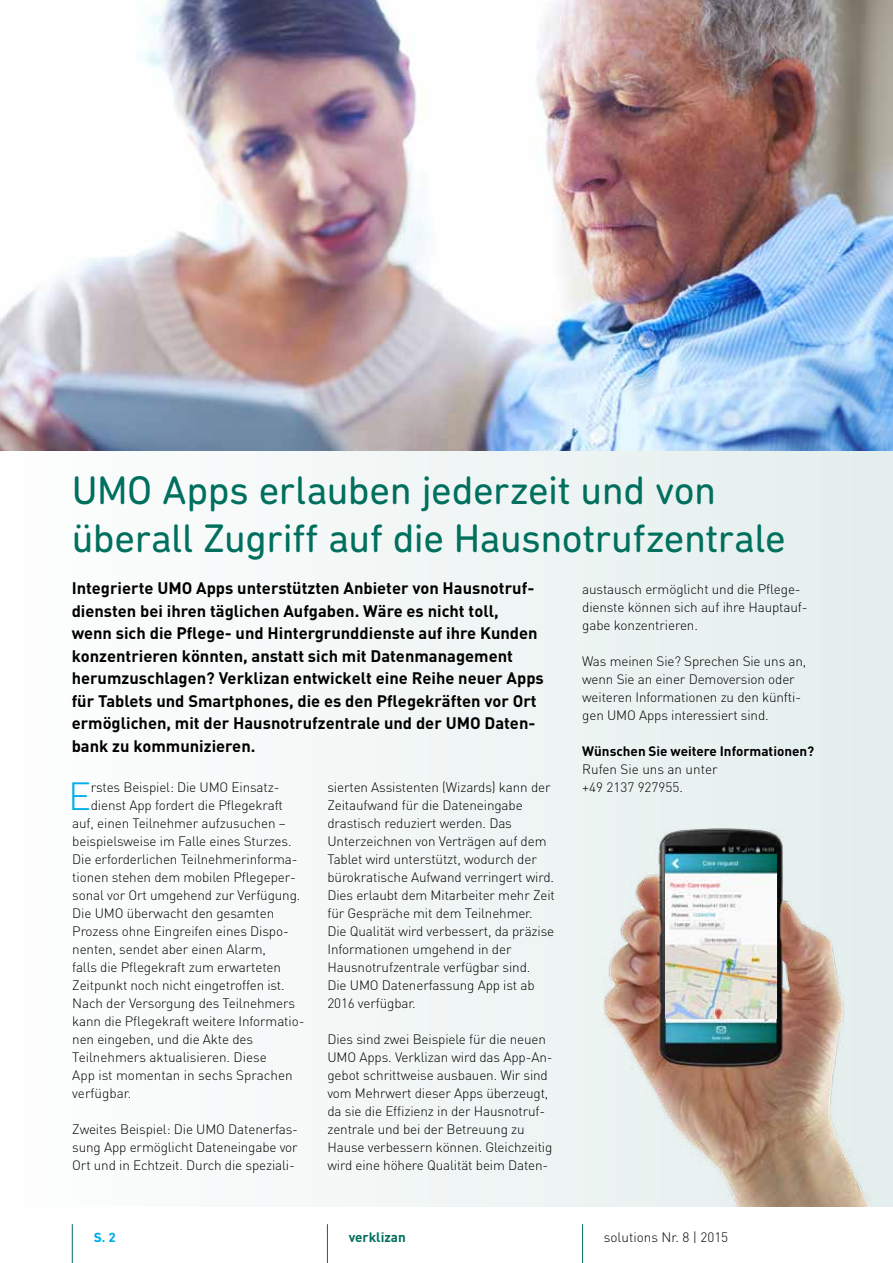
<style>
.page{position:relative;width:893px;height:1263px;background:#fff}
.page>*{position:absolute;margin:0;border:0;box-sizing:border-box;transform-origin:0 0}
.t1{font:40.5px/48px "DIN Next Rounded LT Pro";letter-spacing:-.015em;color:#006f5d}
.t2{font:300 38.85px "DIN";color:#00ade9}
.t3{font:700 16.5px/22.5px "DIN";color:#000}
.t4{font:300 13.5px/18px "DIN";letter-spacing:-.01em;color:#000}
.t5{font:700 13.5px "DIN";color:#000}
.t6{font:700 13.5px "DIN";color:#006f5d}
.t7{font:700 13.5px "DIN Next Rounded LT Pro";color:#00ade9}
</style>
<div class="page">
<div style="left:0;top:0;width:893px;height:1206px;background:linear-gradient(to right,#fdfefe,#e3eeec)"></div>
<img style="left:0;top:0;width:893px;height:450px">
<img style="left:604px;top:829px;width:289px;height:377px">
<img style="left:666px;top:854px;width:110px;height:164px">
<hr style="left:327px;top:1224px;width:1px;height:39px;background:#006f5d">
<hr style="left:72px;top:1224px;width:1px;height:39px;background:#006f5d">
<hr style="left:582px;top:1224px;width:1px;height:39px;background:#006f5d">
<h1 class="t1" style="left:72px;top:466px;width:716px">UMO Apps erlauben jederzeit und von überall Zugriff auf die Hausnotrufzentrale</h1>
<p class="t3" style="left:72px;top:576px;width:474px">Integrierte UMO Apps unterstützten Anbieter von Hausnotruf&shy;diensten bei ihren täglichen Aufgaben. Wäre es nicht toll,<br>wenn sich die Pflege- und Hintergrunddienste auf ihre Kunden konzentrieren könnten, anstatt sich mit Datenmanagement herumzuschlagen? Verklizan entwickelt eine Reihe neuer Apps für Tablets und Smartphones, die es den Pflegekräften vor Ort ermöglichen, mit der Hausnotrufzentrale und der UMO Daten&shy;bank zu kommunizieren.</p>
<h2 class="t2" style="left:68px;top:770px;width:25px">E</h2>
<p class="t4" style="left:91px;top:778px;width:190px">rstes Beispiel: Die UMO Einsatz-</p>
<p class="t4" style="left:327px;top:778px;width:229px">sierten Assistenten (Wizards) kann der Zeitaufwand für die Dateneingabe drastisch reduziert werden. Das Unterzeichnen von Verträgen auf dem Tablet wird unterstützt, wodurch der bürokratische Aufwand verringert wird.<br>Dies erlaubt dem Mitarbeiter mehr Zeit für Gespräche mit dem Teilnehmer.<br>Die Qualität wird verbessert, da präzise Informationen umgehend in der Hausnotrufzentrale verfügbar sind.<br>Die UMO Datenerfassung App ist ab 2016 verfügbar.</p>
<p class="t4" style="left:327px;top:1030px;width:227px">Dies sind zwei Beispiele für die neuen UMO Apps. Verklizan wird das App-An&shy;gebot schrittweise ausbauen. Wir sind vom Mehrwert dieser Apps überzeugt, da sie die Effizienz in der Hausnotruf&shy;zentrale und bei der Betreuung zu Hause verbessern können. Gleichzeitig wird eine höhere Qualität beim Daten-</p>
<p class="t4" style="left:91px;top:796px;width:194px">dienst App fordert die Pflegekraft</p>
<p class="t4" style="left:72px;top:814px;width:215px">auf, einen Teilnehmer aufzusuchen –</p>
<p class="t4" style="left:72px;top:832px;width:221px">beispielsweise im Falle eines Sturzes.</p>
<p class="t4" style="left:72px;top:850px;width:227px">Die erforderlichen Teilnehmerinforma-</p>
<p class="t4" style="left:72px;top:868px;width:225px">tionen stehen dem mobilen Pflegeper-</p>
<p class="t4" style="left:72px;top:886px;width:230px">sonal vor Ort umgehend zur Verfügung.</p>
<p class="t4" style="left:72px;top:904px;width:203px">Die UMO überwacht den gesamten</p>
<p class="t4" style="left:72px;top:922px;width:218px">Prozess ohne Eingreifen eines Dispo-</p>
<p class="t4" style="left:72px;top:940px;width:195px">nenten, sendet aber einen Alarm,</p>
<p class="t4" style="left:72px;top:958px;width:210px">falls die Pflegekraft zum erwarteten</p>
<p class="t4" style="left:72px;top:976px;width:214px">Zeitpunkt noch nicht eingetroffen ist.</p>
<p class="t4" style="left:72px;top:994px;width:224px">Nach der Versorgung des Teilnehmers</p>
<p class="t4" style="left:72px;top:1012px;width:234px">kann die Pflegekraft weitere Informatio-</p>
<p class="t4" style="left:72px;top:1030px;width:182px">nen eingeben, und die Akte des</p>
<p class="t4" style="left:72px;top:1048px;width:196px">Teilnehmers aktualisieren. Diese</p>
<p class="t4" style="left:72px;top:1066px;width:222px">App ist momentan in sechs Sprachen</p>
<p class="t4" style="left:72px;top:1084px;width:61px">verfügbar.</p>
<p class="t4" style="left:72px;top:1120px;width:227px;text-align:justify">Zweites Beispiel: Die UMO Datenerfas&shy;sung App ermöglicht Dateneingabe vor Ort und in Echtzeit. Durch die speziali-</p>
<p class="t4" style="left:582px;top:579px;width:227px">austausch ermöglicht und die Pflege&shy;dienste können sich auf ihre Hauptauf&shy;gabe konzentrieren.</p>
<p class="t4" style="left:582px;top:651px;width:226px">Was meinen Sie? Sprechen Sie uns an, wenn Sie an einer Demoversion oder weiteren Informationen zu den künfti&shy;gen UMO Apps interessiert sind.</p>
<p class="t5" style="left:582px;top:742px;width:234px">Wünschen Sie weitere Informationen?</p>
<p class="t4" style="left:582px;top:759px;width:137px">Rufen Sie uns an unter +49 2137 927955.</p>
<p class="t7" style="left:94px;top:1229px;width:23px">S. 2</p>
<p class="t6" style="left:349px;top:1228px;width:59px">verklizan</p>
<p class="t4" style="left:604px;top:1228px;width:126px">solutions Nr. 8 | 2015</p>
</div>
